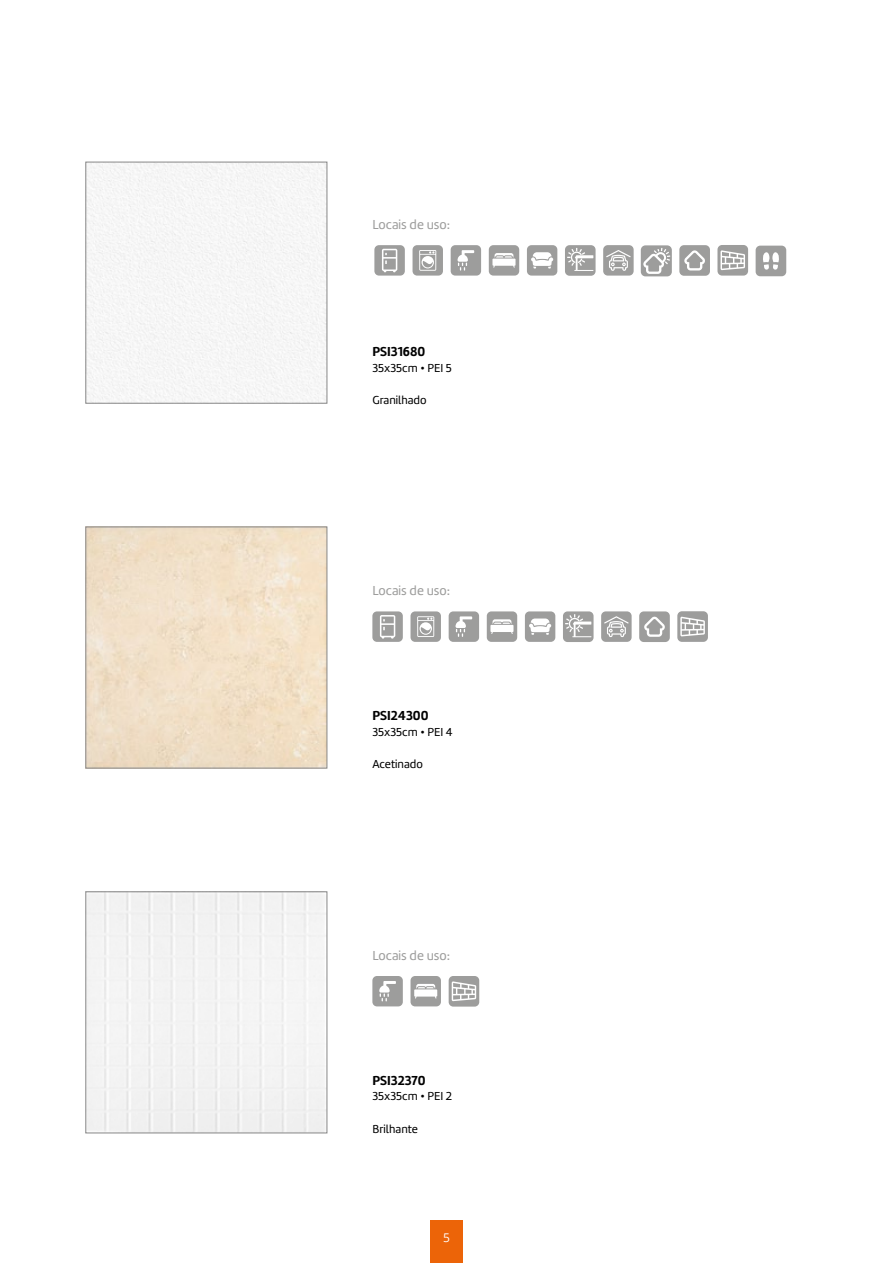
<style>
.page{position:relative;width:893px;height:1263px;background:#fff}
.page>*{position:absolute;margin:0;border:0;box-sizing:border-box;transform-origin:0 0}
.t1{font:13.5px "Amelia Basic";color:#9d9d9c}
.t2{font:13.5px "Amelia Basic Bold";color:#000}
.t3{font:12px "Amelia Basic";color:#000}
.t4{font:12px "Open Sans";color:#fff}
</style>
<div class="page">
<div style="left:430px;top:1220px;width:33px;height:43px;background:#ec6408"></div>
<div style="left:85px;top:162px;width:242px;height:242px;border:1px solid #878787"></div>
<img style="left:87px;top:528px;width:238px;height:238px">
<div style="left:85px;top:526px;width:242px;height:242px;border:1px solid #878787"></div>
<img style="left:87px;top:893px;width:238px;height:238px">
<div style="left:85px;top:891px;width:242px;height:242px;border:1px solid #878787"></div>
<svg style="left:449px;top:611px;width:30px;height:31px"></svg>
<svg style="left:372px;top:976px;width:31px;height:30px"></svg>
<svg style="left:525px;top:611px;width:30px;height:31px"></svg>
<svg style="left:487px;top:611px;width:30px;height:31px"></svg>
<svg style="left:410px;top:976px;width:31px;height:30px"></svg>
<svg style="left:372px;top:611px;width:31px;height:31px"></svg>
<svg style="left:410px;top:611px;width:31px;height:31px"></svg>
<svg style="left:563px;top:611px;width:31px;height:31px"></svg>
<svg style="left:601px;top:611px;width:31px;height:31px"></svg>
<svg style="left:639px;top:611px;width:31px;height:31px"></svg>
<svg style="left:677px;top:611px;width:31px;height:31px"></svg>
<svg style="left:449px;top:976px;width:30px;height:30px"></svg>
<svg style="left:451px;top:245px;width:30px;height:31px"></svg>
<svg style="left:527px;top:245px;width:30px;height:31px"></svg>
<svg style="left:489px;top:245px;width:30px;height:31px"></svg>
<svg style="left:374px;top:245px;width:31px;height:31px"></svg>
<svg style="left:413px;top:245px;width:30px;height:31px"></svg>
<svg style="left:565px;top:245px;width:31px;height:31px"></svg>
<svg style="left:603px;top:245px;width:31px;height:31px"></svg>
<svg style="left:679px;top:245px;width:31px;height:31px"></svg>
<svg style="left:717px;top:245px;width:31px;height:31px"></svg>
<svg style="left:756px;top:246px;width:30px;height:30px"></svg>
<svg style="left:641px;top:245px;width:31px;height:31px"></svg>
<p class="t1" style="left:372px;top:217px;width:79px">Locais de uso:</p>
<p class="t2" style="left:372px;top:343px;width:54px">PSI31680</p>
<p class="t3" style="left:372px;top:361px;width:81px">35x35cm • PEI 5</p>
<p class="t3" style="left:372px;top:393px;width:56px">Granilhado</p>
<p class="t1" style="left:372px;top:582px;width:79px">Locais de uso:</p>
<p class="t2" style="left:372px;top:708px;width:58px">PSI24300</p>
<p class="t3" style="left:372px;top:725px;width:82px">35x35cm • PEI 4</p>
<p class="t3" style="left:372px;top:757px;width:52px">Acetinado</p>
<p class="t1" style="left:372px;top:947px;width:79px">Locais de uso:</p>
<p class="t2" style="left:372px;top:1072px;width:55px">PSI32370</p>
<p class="t3" style="left:372px;top:1089px;width:81px">35x35cm • PEI 2</p>
<p class="t3" style="left:372px;top:1122px;width:47px">Brilhante</p>
<p class="t4" style="left:443px;top:1230px;width:8px">5</p>
</div>
